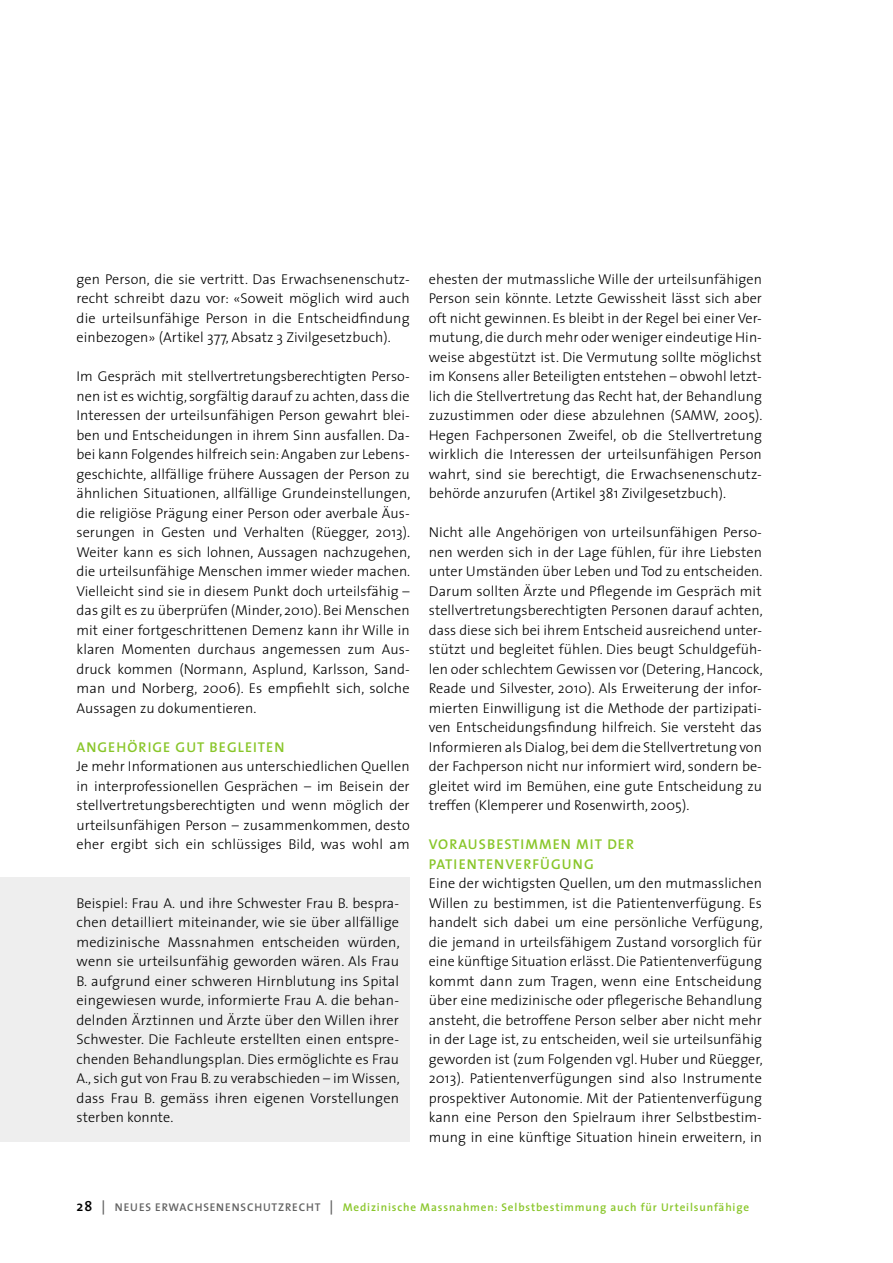
<style>
.page{position:relative;width:893px;height:1263px;background:#fff}
.page>*{position:absolute;margin:0;border:0;box-sizing:border-box;transform-origin:0 0}
._07_gt{font:300 14.25px/19.5px "The Sans";letter-spacing:.005em;color:#000;text-align:justify}
._05_ut__gruen{font:600 14.25px/19.5px "The Sans";letter-spacing:.075em;color:#89c62a}
.t1{font:600 11.25px "The Sans";letter-spacing:.075em;color:#89c62a}
.s1{font-size:14.25px;color:#000}
.s2{font-size:14.25px;color:#626262}
.s3{color:#626262}
</style>
<div class="page">
<div style="left:0;top:877px;width:410px;height:265px;background:#eee"></div>
<p class="_07_gt" style="left:77px;top:269px;width:335px">gen Person, die sie vertritt. Das Erwachsenenschutz&shy;recht schreibt dazu vor: «Soweit möglich wird auch die urteilsunfähige Person in die Entscheidfindung einbezogen» (Artikel 377, Absatz 3 Zivilgesetzbuch).</p>
<p class="_07_gt" style="left:77px;top:366px;width:335px">Im Gespräch mit stellvertretungsberechtigten Perso&shy;nen ist es wichtig, sorgfältig darauf zu achten, dass die Interessen der urteilsunfähigen Person gewahrt blei&shy;ben und Entscheidungen in ihrem Sinn ausfallen. Da&shy;bei kann Folgendes hilfreich sein: Angaben zur Lebens&shy;geschichte, allfällige frühere Aussagen der Person zu ähnlichen Situationen, allfällige Grundeinstellungen, die religiöse Prägung einer Person oder averbale Äus&shy;serungen in Gesten und Verhalten (Rüegger, 2013).<br>Weiter kann es sich lohnen, Aussagen nachzugehen, die urteilsunfähige Menschen immer wieder machen.<br>Vielleicht sind sie in diesem Punkt doch urteilsfähig – das gilt es zu überprüfen (Minder, 2010). Bei Menschen mit einer fortgeschrittenen Demenz kann ihr Wille in klaren Momenten durchaus angemessen zum Aus&shy;druck kommen (Normann, Asplund, Karlsson, Sand&shy;man und Norberg, 2006). Es empfiehlt sich, solche Aussagen zu dokumentieren.</p>
<p class="_05_ut__gruen" style="left:77px;top:737px;width:209px">ANGEHÖRIGE GUT BEGLEITEN</p>
<p class="_07_gt" style="left:77px;top:756px;width:335px">Je mehr Informationen aus unterschiedlichen Quellen in interprofessionellen Gesprächen – im Beisein der stellvertretungsberechtigten und wenn möglich der urteilsunfähigen Person – zusammenkommen, desto eher ergibt sich ein schlüssiges Bild, was wohl am</p>
<p class="_07_gt" style="left:77px;top:893px;width:325px">Beispiel: Frau A. und ihre Schwester Frau B. bespra&shy;chen detailliert miteinander, wie sie über allfällige medizinische Massnahmen entscheiden würden, wenn sie urteilsunfähig geworden wären. Als Frau B. aufgrund einer schweren Hirnblutung ins Spital eingewiesen wurde, informierte Frau A. die behan&shy;delnden Ärztinnen und Ärzte über den Willen ihrer Schwester. Die Fachleute erstellten einen entspre&shy;chenden Behandlungsplan. Dies ermöglichte es Frau A., sich gut von Frau B. zu verabschieden – im Wissen, dass Frau B. gemäss ihren eigenen Vorstellungen sterben konnte.</p>
<p class="_07_gt" style="left:429px;top:269px;width:335px;text-align:left">ehesten der mutmassliche Wille der urteilsunfähigen Person sein könnte. Letzte Gewissheit lässt sich aber oft nicht gewinnen. Es bleibt in der Regel bei einer Ver&shy;mutung, die durch mehr oder weniger eindeutige Hin&shy;weise abgestützt ist. Die Vermutung sollte möglichst im Konsens aller Beteiligten entstehen – obwohl letzt&shy;lich die Stellvertretung das Recht hat, der Behandlung zuzustimmen oder diese abzulehnen (SAMW, 2005).<br>Hegen Fachpersonen Zweifel, ob die Stellvertretung wirklich die Interessen der urteilsunfähigen Person wahrt, sind sie berechtigt, die Erwachsenenschutz&shy;behörde anzurufen (Artikel 381 Zivilgesetzbuch).</p>
<p class="_07_gt" style="left:429px;top:522px;width:335px">Nicht alle Angehörigen von urteilsunfähigen Perso&shy;nen werden sich in der Lage fühlen, für ihre Liebsten unter Umständen über Leben und Tod zu entscheiden.<br>Darum sollten Ärzte und Pflegende im Gespräch mit stellvertretungsberechtigten Personen darauf achten, dass diese sich bei ihrem Entscheid ausreichend unter&shy;stützt und begleitet fühlen. Dies beugt Schuldgefüh&shy;len oder schlechtem Gewissen vor (Detering, Hancock, Reade und Silvester, 2010). Als Erweiterung der infor&shy;mierten Einwilligung ist die Methode der partizipati&shy;ven Entscheidungsfindung hilfreich. Sie versteht das Informieren als Dialog, bei dem die Stellvertretung von der Fachperson nicht nur informiert wird, sondern be&shy;gleitet wird im Bemühen, eine gute Entscheidung zu treffen (Klemperer und Rosenwirth, 2005).</p>
<p class="_05_ut__gruen" style="left:429px;top:834px;width:207px">VORAUSBESTIMMEN MIT DER<br>PATIENTENVERFÜGUNG</p>
<p class="_07_gt" style="left:429px;top:873px;width:335px">Eine der wichtigsten Quellen, um den mutmasslichen Willen zu bestimmen, ist die Patientenverfügung. Es handelt sich dabei um eine persönliche Verfügung, die jemand in urteilsfähigem Zustand vorsorglich für eine künftige Situation erlässt. Die Patientenverfügung kommt dann zum Tragen, wenn eine Entscheidung über eine medizinische oder pflegerische Behandlung ansteht, die betroffene Person selber aber nicht mehr in der Lage ist, zu entscheiden, weil sie urteilsunfähig geworden ist (zum Folgenden vgl. Huber und Rüegger, 2013). Patientenverfügungen sind also Instrumente prospektiver Autonomie. Mit der Patientenverfügung kann eine Person den Spielraum ihrer Selbstbestim&shy;mung in eine künftige Situation hinein erweitern, in</p>
<p class="t1" style="left:77px;top:1197px;width:674px"><span class="s1">28</span> <span class="s2">|</span> <span class="s3">NEUES ERWACHSENENSCHUTZRECHT</span> <span class="s2">|</span> Medizinische Massnahmen: Selbstbestimmung auch für Urteilsunfähige</p>
</div>
